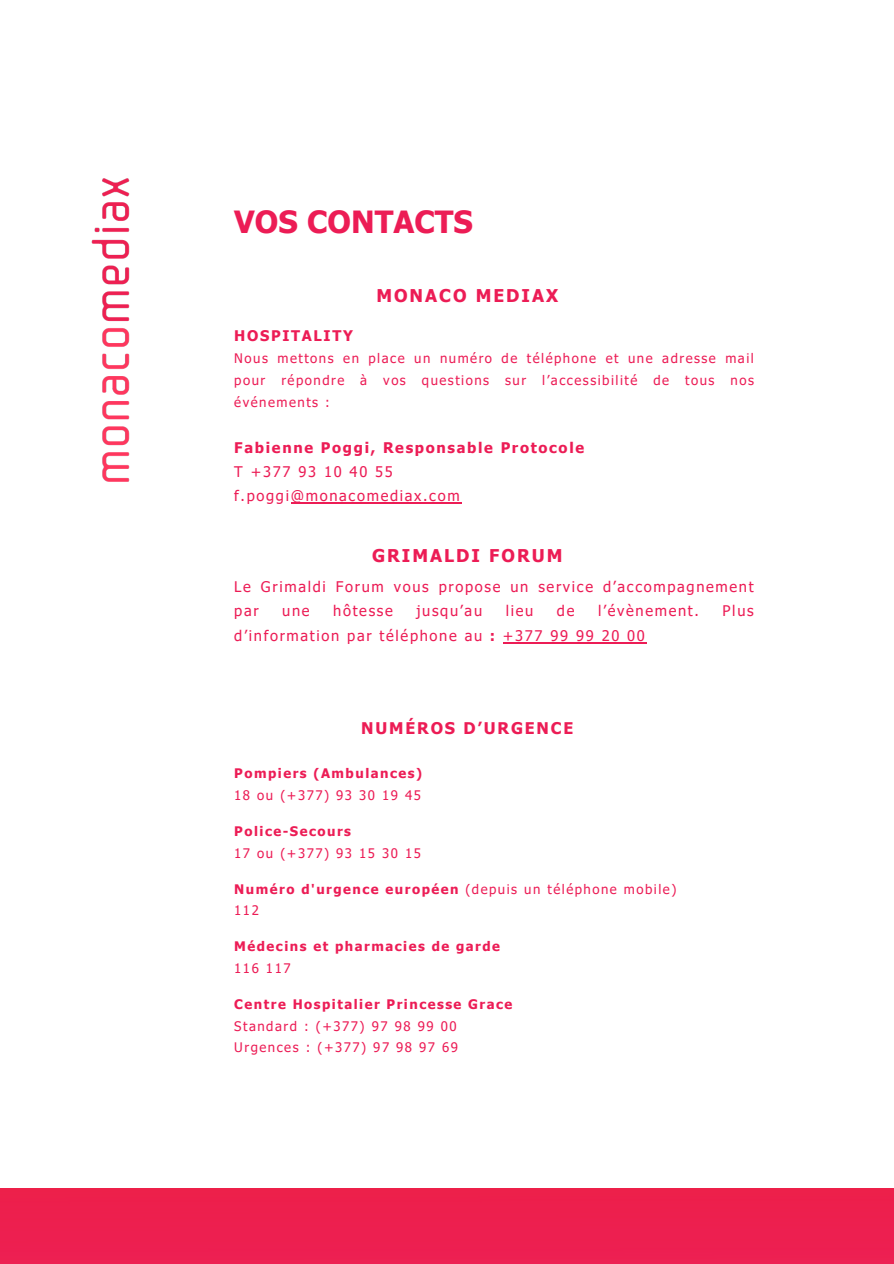
<style>
.page{position:relative;width:894px;height:1264px;background:#fff}
.page>*{position:absolute;margin:0;border:0;box-sizing:border-box;transform-origin:0 0}
.t1{font:700 30.6px "Tahoma";color:#ec1c55}
.t2{font:700 17.55px "Tahoma";letter-spacing:.115em;color:#ec1c55}
.t3{font:700 16.05px "Tahoma";letter-spacing:.115em;color:#ec1c55}
.t4{font:14.7px/24.2px "Tahoma";letter-spacing:.115em;color:#ec1c55}
.t5{font:700 14.7px "Tahoma";letter-spacing:.115em;color:#ec1c55}
.t6{font:13.2px/21.9px "Tahoma";letter-spacing:.115em;color:#ec1c55;text-align:justify}
.t7{font:700 13.2px "Tahoma";letter-spacing:.115em;color:#ec1c55}
.s1{font-weight:700}
</style>
<div class="page">
<img style="left:91px;top:178px;width:39px;height:304px">
<div style="left:0;top:1188px;width:893px;height:75px;background:#ed1f4f"></div>
<hr style="left:291px;top:502px;width:170px;height:1px;background:#ec1c55">
<hr style="left:502px;top:642px;width:144px;height:1px;background:#ec1c55">
<p class="t1" style="left:234px;top:203px;width:240px">VOS CONTACTS</p>
<p class="t2" style="left:376px;top:284px;width:183px">MONACO MEDIAX</p>
<p class="t5" style="left:234px;top:326px;width:120px">HOSPITALITY</p>
<h1 class="t6" style="left:234px;top:347px;width:521px">Nous mettons en place un numéro de téléphone et une adresse mail pour répondre à vos questions sur l’accessibilité de tous nos événements :</h1>
<h2 class="t4" style="left:234px;top:435px;width:351px"><span class="s1">Fabienne Poggi, Responsable Protocole<br></span>T +377 93 10 40 55 f.poggi@monacomediax.com</h2>
<h3 class="t2" style="left:372px;top:544px;width:192px">GRIMALDI FORUM</h3>
<h2 class="t4" style="left:234px;top:573px;width:520px;line-height:24.8px">Le Grimaldi Forum vous propose un service d’accompagnement par</h2>
<h2 class="t4" style="left:282px;top:598px;width:29px">une</h2>
<h2 class="t4" style="left:333px;top:598px;width:61px">hôtesse</h2>
<h2 class="t4" style="left:416px;top:598px;width:67px">jusqu’au</h2>
<h2 class="t4" style="left:505px;top:598px;width:29px">lieu</h2>
<h2 class="t4" style="left:556px;top:598px;width:19px">de</h2>
<h2 class="t4" style="left:598px;top:598px;width:102px">l’évènement.</h2>
<h2 class="t4" style="left:722px;top:598px;width:33px">Plus</h2>
<h2 class="t4" style="left:234px;top:623px;width:412px">d’information par téléphone au <span class="s1">:</span> +377 99 99 20 00</h2>
<h3 class="t3" style="left:361px;top:718px;width:213px">NUMÉROS D’URGENCE</h3>
<h2 class="t7" style="left:234px;top:764px;width:189px">Pompiers (Ambulances)</h2>
<p class="t6" style="left:234px;top:783px;width:188px">18 ou (+377) 93 30 19 45</p>
<p class="t7" style="left:234px;top:822px;width:118px">Police-Secours</p>
<p class="t6" style="left:234px;top:841px;width:188px">17 ou (+377) 93 15 30 15</p>
<p class="t6" style="left:234px;top:877px;width:443px"><span class="s1">Numéro d'urgence européen</span> (depuis un téléphone mobile)</p>
<p class="t6" style="left:234px;top:899px;width:26px">112</p>
<p class="t7" style="left:234px;top:938px;width:267px">Médecins et pharmacies de garde</p>
<p class="t6" style="left:234px;top:956px;width:58px">116 117</p>
<p class="t7" style="left:234px;top:995px;width:279px">Centre Hospitalier Princesse Grace</p>
<p class="t6" style="left:234px;top:1014px;width:224px">Standard : (+377) 97 98 99 00</p>
<p class="t6" style="left:234px;top:1036px;width:225px">Urgences : (+377) 97 98 97 69</p>
</div>
